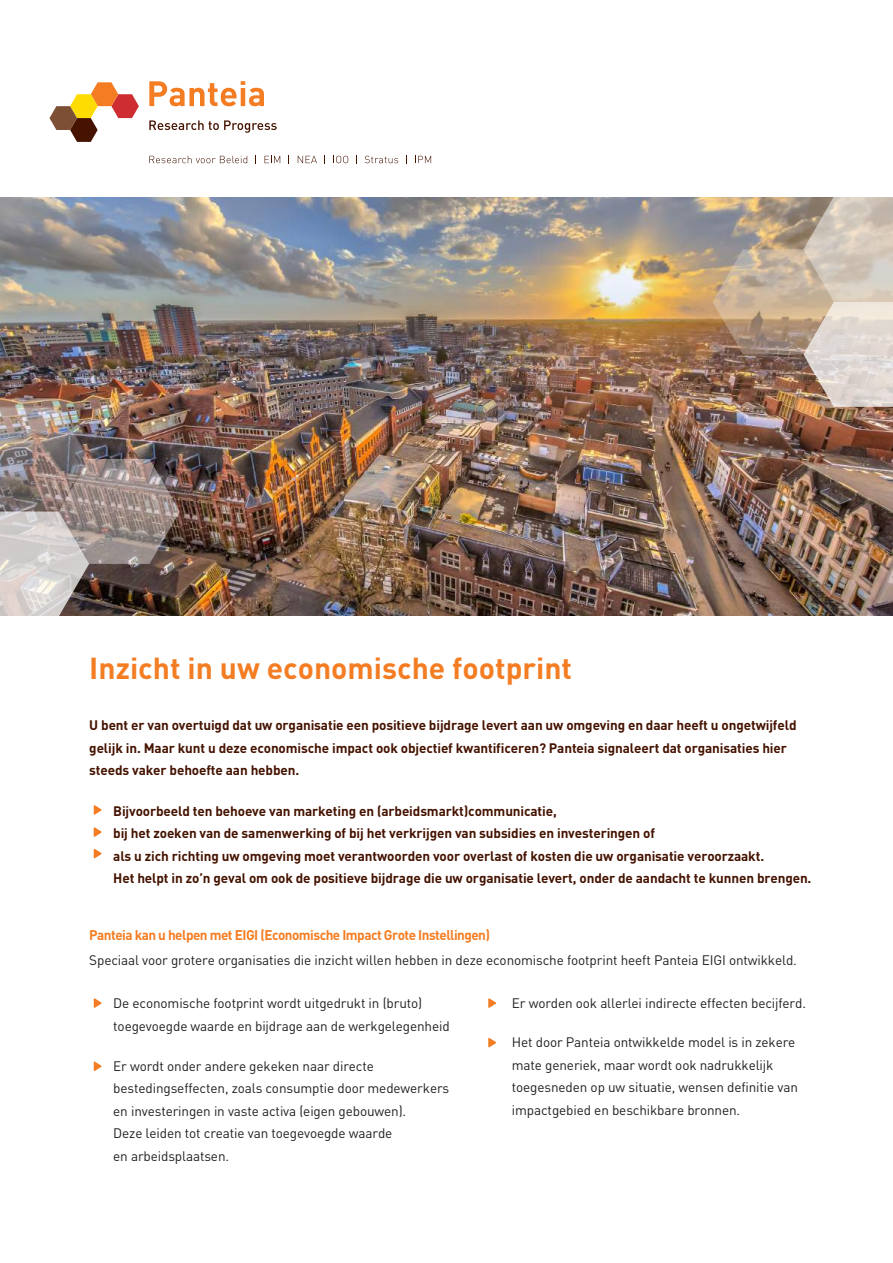
<style>
.page{position:relative;width:893px;height:1263px;background:#fff}
.page>*{position:absolute;margin:0;border:0;box-sizing:border-box;transform-origin:0 0}
.t1{font:700 30px "DINOT";color:#f47d23}
.t2{font:700 13.95px "DINOT";letter-spacing:-.04em;color:#f47d23}
.t3{font:13.65px/22.5px "DINOT";letter-spacing:-.01em;color:#231f20}
.t4{font:700 13.65px/22.5px "DINOT";letter-spacing:-.01em;color:#451300}
</style>
<div class="page">
<img style="left:0;top:197px;width:893px;height:419px">
<svg style="left:50px;top:82px;width:89px;height:60px"></svg>
<svg style="left:149px;top:81px;width:115px;height:25px"></svg>
<svg style="left:149px;top:156px;width:98px;height:7px"></svg>
<svg style="left:265px;top:156px;width:15px;height:7px"></svg>
<svg style="left:298px;top:156px;width:19px;height:7px"></svg>
<svg style="left:333px;top:156px;width:15px;height:7px"></svg>
<svg style="left:365px;top:156px;width:33px;height:7px"></svg>
<svg style="left:415px;top:156px;width:16px;height:7px"></svg>
<svg style="left:149px;top:120px;width:128px;height:13px"></svg>
<img style="left:0;top:405px;width:180px;height:211px">
<img style="left:712px;top:197px;width:181px;height:210px">
<svg style="left:94px;top:827px;width:8px;height:10px"></svg>
<svg style="left:94px;top:849px;width:8px;height:9px"></svg>
<svg style="left:94px;top:805px;width:8px;height:10px"></svg>
<svg style="left:94px;top:1061px;width:8px;height:10px"></svg>
<svg style="left:94px;top:998px;width:8px;height:10px"></svg>
<svg style="left:488px;top:998px;width:8px;height:10px"></svg>
<svg style="left:488px;top:1038px;width:8px;height:9px"></svg>
<h1 class="t1" style="left:89px;top:645px;width:484px">Inzicht in uw economische footprint</h1>
<p class="t4" style="left:89px;top:713px;width:709px">U bent er van overtuigd dat uw organisatie een positieve bijdrage levert aan uw omgeving en daar heeft u ongetwijfeld gelijk in. Maar kunt u deze economische impact ook objectief kwantificeren? Panteia signaleert dat organisaties hier steeds vaker behoefte aan hebben.</p>
<p class="t4" style="left:113px;top:799px;width:700px">Bijvoorbeeld ten behoeve van marketing en (arbeidsmarkt)communicatie,<br>bij het zoeken van de samenwerking of bij het verkrijgen van subsidies en investeringen of<br>als u zich richting uw omgeving moet verantwoorden voor overlast of kosten die uw organisatie veroorzaakt.<br>Het helpt in zo’n geval om ook de positieve bijdrage die uw organisatie levert, onder de aandacht te kunnen brengen.</p>
<p class="t2" style="left:89px;top:924px;width:402px">Panteia kan u helpen met EIGI (Economische Impact Grote Instellingen)</p>
<p class="t3" style="left:89px;top:948px;width:709px">Speciaal voor grotere organisaties die inzicht willen hebben in deze economische footprint heeft Panteia EIGI ontwikkeld.</p>
<p class="t3" style="left:113px;top:991px;width:338px">De economische footprint wordt uitgedrukt in (bruto) toegevoegde waarde en bijdrage aan de werkgelegenheid</p>
<p class="t3" style="left:113px;top:1054px;width:337px">Er wordt onder andere gekeken naar directe bestedingseffecten, zoals consumptie door medewerkers en investeringen in vaste activa (eigen gebouwen).<br>Deze leiden tot creatie van toegevoegde waarde<br>en arbeidsplaatsen.</p>
<p class="t3" style="left:512px;top:991px;width:296px">Er worden ook allerlei indirecte effecten becijferd.</p>
<p class="t3" style="left:512px;top:1030px;width:288px">Het door Panteia ontwikkelde model is in zekere mate generiek, maar wordt ook nadrukkelijk toegesneden op uw situatie, wensen definitie van impactgebied en beschikbare bronnen.</p>
</div>
